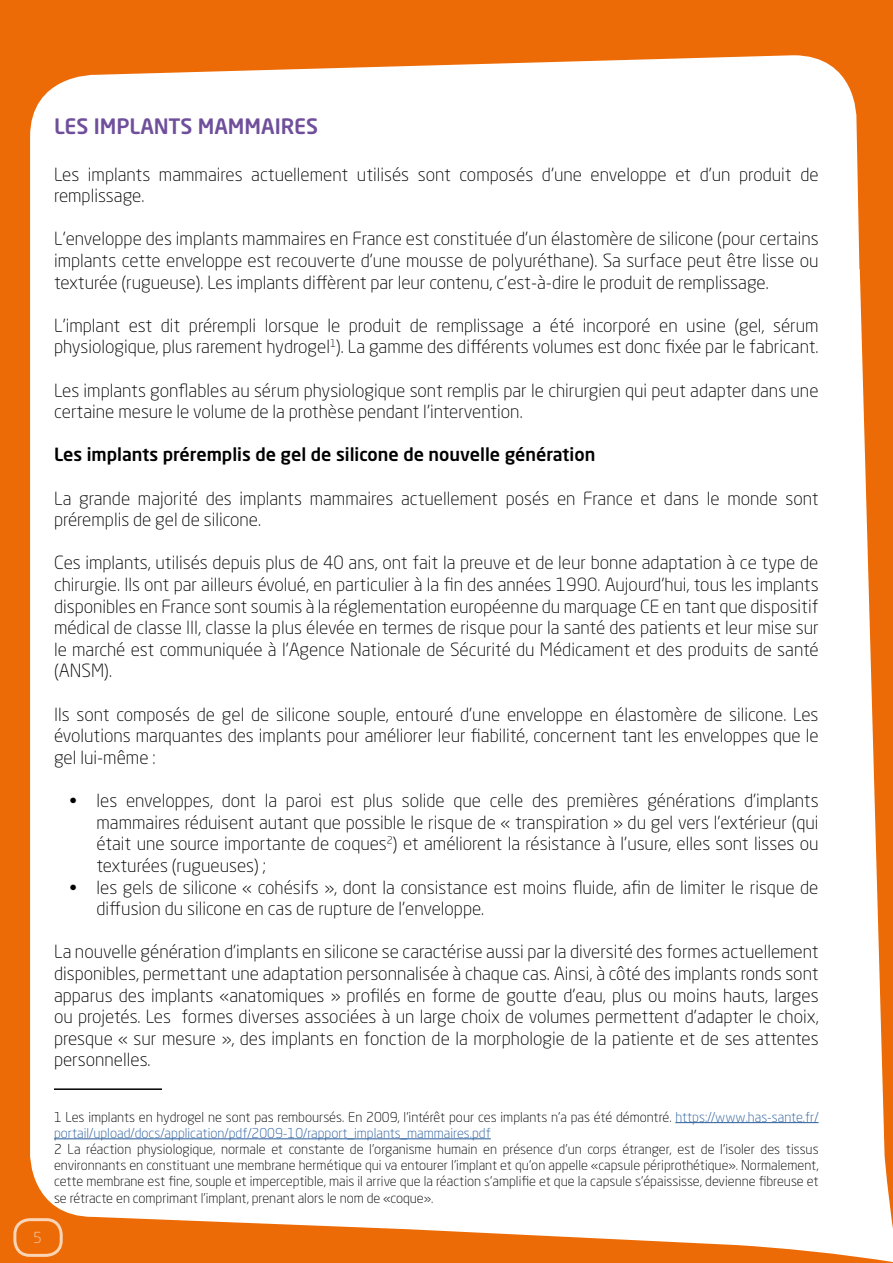
<style>
.page{position:relative;width:893px;height:1263px;background:#ed6b06}
.page>*{position:absolute;margin:0;border:0;box-sizing:border-box;transform-origin:0 0}
.t1{font:500 21px "Neo Sans Std";color:#6f4f9b}
.t2{font:300 18px/21.6px "Neo Sans Std";color:#000}
.t3{font:500 18px "Neo Sans Std";color:#000}
.t4{font:300 15px "Neo Sans Std";color:#fff}
.t5{font:300 13.5px/16.2px "Neo Sans Std";color:#000;text-align:justify}
.t6{font:300 13.5px/16.2px "Neo Sans Std";color:#275b9b}
.s1{color:#000}
</style>
<div class="page">
<div style="left:30px;top:55px;width:863px;height:1207px;background:#fff"></div>
<div style="left:13px;top:1218px;width:50px;height:39px;border:3px solid #fff;border-radius:15px"></div>
<hr style="left:54px;top:1088px;width:108px;height:2px;background:#000">
<hr style="left:675px;top:1122px;width:144px;height:1px;background:#275b9b">
<hr style="left:54px;top:1138px;width:437px;height:1px;background:#275b9b">
<p class="t1" style="left:54px;top:113px;width:266px">LES IMPLANTS MAMMAIRES</p>
<p class="t2" style="left:54px;top:163px;width:766px">Les implants mammaires actuellement utilisés sont composés d’une enveloppe et d’un produit de remplissage.</p>
<p class="t2" style="left:54px;top:228px;width:766px;text-align:justify">L’enveloppe des implants mammaires en France est constituée d’un élastomère de silicone (pour certains implants cette enveloppe est recouverte d’une mousse de polyuréthane). Sa surface peut être lisse ou texturée (rugueuse). Les implants diffèrent par leur contenu, c’est-à-dire le produit de remplissage.</p>
<p class="t2" style="left:54px;top:314px;width:766px">L’implant est dit prérempli lorsque le produit de remplissage a été incorporé en usine (gel, sérum physiologique, plus rarement hydrogel<sup>1</sup>). La gamme des différents volumes est donc fixée par le fabricant.</p>
<p class="t2" style="left:54px;top:379px;width:766px">Les implants gonflables au sérum physiologique sont remplis par le chirurgien qui peut adapter dans une certaine mesure le volume de la prothèse pendant l’intervention.</p>
<p class="t3" style="left:54px;top:443px;width:543px">Les implants préremplis de gel de silicone de nouvelle génération</p>
<p class="t2" style="left:54px;top:487px;width:766px">La grande majorité des implants mammaires actuellement posés en France et dans le monde sont préremplis de gel de silicone.</p>
<p class="t2" style="left:54px;top:552px;width:766px;text-align:justify">Ces implants, utilisés depuis plus de 40 ans, ont fait la preuve et de leur bonne adaptation à ce type de chirurgie. Ils ont par ailleurs évolué, en particulier à la fin des années 1990. Aujourd’hui, tous les implants disponibles en France sont soumis à la réglementation européenne du marquage CE en tant que dispositif médical de classe III, classe la plus élevée en termes de risque pour la santé des patients et leur mise sur le marché est communiquée à l’Agence Nationale de Sécurité du Médicament et des produits de santé (ANSM).</p>
<p class="t2" style="left:54px;top:703px;width:766px;text-align:justify">Ils sont composés de gel de silicone souple, entouré d’une enveloppe en élastomère de silicone. Les évolutions marquantes des implants pour améliorer leur fiabilité, concernent tant les enveloppes que le gel lui-même :</p>
<p class="t2" style="left:97px;top:789px;width:724px;text-align:justify;text-indent:-27px">• les enveloppes, dont la paroi est plus solide que celle des premières générations d’implants mammaires réduisent autant que possible le risque de « transpiration » du gel vers l’extérieur (qui était une source importante de coques<sup>2</sup>) et améliorent la résistance à l’usure, elles sont lisses ou texturées (rugueuses) ;</p>
<p class="t2" style="left:97px;top:876px;width:723px;text-indent:-27px">• les gels de silicone « cohésifs », dont la consistance est moins fluide, afin de limiter le risque de diffusion du silicone en cas de rupture de l’enveloppe.</p>
<p class="t2" style="left:54px;top:941px;width:766px;text-align:justify">La nouvelle génération d’implants en silicone se caractérise aussi par la diversité des formes actuellement disponibles, permettant une adaptation personnalisée à chaque cas. Ainsi, à côté des implants ronds sont apparus des implants «anatomiques » profilés en forme de goutte d’eau, plus ou moins hauts, larges ou projetés. Les formes diverses associées à un large choix de volumes permettent d’adapter le choix, presque « sur mesure », des implants en fonction de la morphologie de la patiente et de ses attentes personnelles.</p>
<p class="t4" style="left:33px;top:1229px;width:10px">5</p>
<p class="t6" style="left:54px;top:1108px;width:766px"><span class="s1">1 Les implants en hydrogel ne sont pas remboursés. En 2009, l’intérêt pour ces implants n’a pas été démontré.</span> https://www.has-sante.fr/ portail/upload/docs/application/pdf/2009-10/rapport_implants_mammaires.pdf</p>
<p class="t5" style="left:54px;top:1141px;width:766px">2 La réaction physiologique, normale et constante de l’organisme humain en présence d’un corps étranger, est de l’isoler des tissus environnants en constituant une membrane hermétique qui va entourer l’implant et qu’on appelle «capsule périprothétique». Normalement, cette membrane est fine, souple et imperceptible, mais il arrive que la réaction s’amplifie et que la capsule s’épaississe, devienne fibreuse et se rétracte en comprimant l’implant, prenant alors le nom de «coque».</p>
</div>
